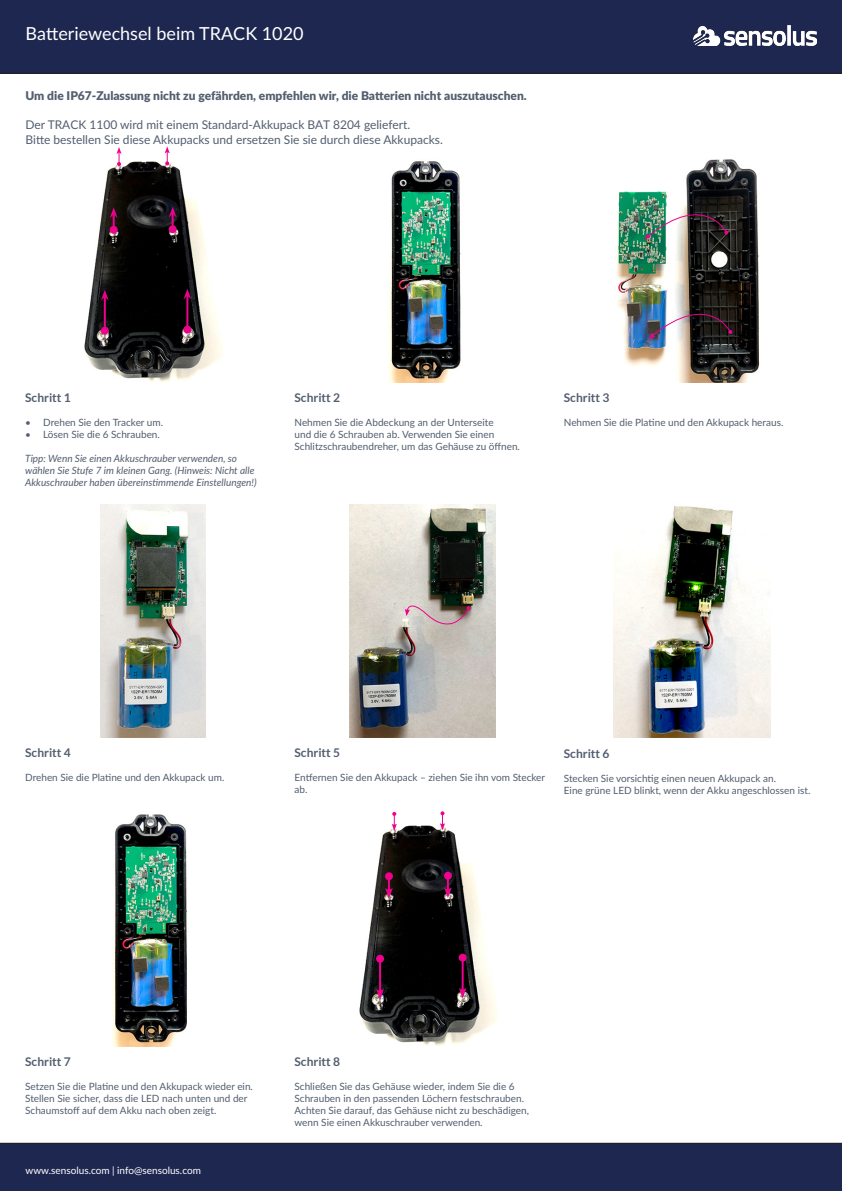
<style>
.page{position:relative;width:842px;height:1191px;background:#fff}
.page>*{position:absolute;margin:0;border:0;box-sizing:border-box;transform-origin:0 0}
.t1{font:18px "Lato";color:#fff}
.t2{font:12px "Lato";color:#535e6f}
.t3{font:900 12px "Lato";color:#535e6f}
.Paragraph_Style_1{font:700 12px "Lato";color:#535e6f}
.Paragraph_Style_1-2{font:10px/12px "Lato";color:#535e6f}
.Paragraph_Style_1-3{font:italic 10px/12px "Lato";color:#535e6f}
.t4{font:10px "Lato";color:#fff}
</style>
<div class="page">
<div style="left:0;top:1142px;width:842px;height:49px;background:#1e2750"></div>
<div style="left:0;top:0;width:842px;height:74px;background:#1e2750"></div>
<img style="left:694px;top:26px;width:122px;height:19px">
<img style="left:84px;top:161px;width:139px;height:221px">
<hr style="left:104px;top:297px;width:2px;height:34px;background:#ed028c">
<div style="left:101px;top:327px;width:8px;height:8px;background:#ed028c;border-radius:50%"></div>
<svg style="left:101px;top:290px;width:8px;height:10px"></svg>
<hr style="left:186px;top:296px;width:2px;height:33px;background:#ed028c">
<div style="left:183px;top:325px;width:8px;height:8px;background:#ed028c;border-radius:50%"></div>
<svg style="left:183px;top:289px;width:8px;height:10px"></svg>
<div style="left:169px;top:225px;width:8px;height:8px;background:#ed028c;border-radius:50%"></div>
<svg style="left:169px;top:207px;width:8px;height:22px"></svg>
<div style="left:110px;top:226px;width:8px;height:8px;background:#ed028c;border-radius:50%"></div>
<svg style="left:110px;top:207px;width:8px;height:23px"></svg>
<svg style="left:116px;top:147px;width:6px;height:19px"></svg>
<svg style="left:165px;top:146px;width:5px;height:19px"></svg>
<img style="left:389px;top:161px;width:72px;height:221px">
<img style="left:616px;top:159px;width:144px;height:223px">
<img style="left:644px;top:190px;width:85px;height:49px">
<img style="left:648px;top:290px;width:85px;height:49px">
<img style="left:101px;top:504px;width:105px;height:233px">
<img style="left:349px;top:504px;width:146px;height:233px">
<svg style="left:405px;top:596px;width:66px;height:43px;background:#ac9f9a"></svg>
<img style="left:613px;top:506px;width:157px;height:231px">
<img style="left:112px;top:814px;width:75px;height:232px">
<img style="left:359px;top:824px;width:139px;height:222px">
<hr style="left:379px;top:958px;width:2px;height:34px;background:#ed028c">
<svg style="left:376px;top:988px;width:8px;height:11px"></svg>
<div style="left:376px;top:954px;width:8px;height:8px;background:#ed028c;border-radius:50%"></div>
<hr style="left:462px;top:957px;width:2px;height:34px;background:#ed028c">
<svg style="left:459px;top:987px;width:8px;height:11px"></svg>
<div style="left:459px;top:953px;width:8px;height:8px;background:#ed028c;border-radius:50%"></div>
<svg style="left:444px;top:877px;width:8px;height:21px"></svg>
<div style="left:444px;top:871px;width:8px;height:8px;background:#ed028c;border-radius:50%"></div>
<svg style="left:385px;top:878px;width:8px;height:20px"></svg>
<div style="left:385px;top:872px;width:8px;height:8px;background:#ed028c;border-radius:50%"></div>
<svg style="left:392px;top:812px;width:5px;height:19px"></svg>
<svg style="left:440px;top:811px;width:5px;height:19px"></svg>
<p class="t1" style="left:26px;top:21px;width:279px">Batteriewechsel beim TRACK 1020</p>
<p class="t3" style="left:26px;top:87px;width:503px">Um die IP67-Zulassung nicht zu gefährden, empfehlen wir, die Batterien nicht auszutauschen.</p>
<p class="t2" style="left:26px;top:116px;width:386px">Der TRACK 1100 wird mit einem Standard-Akkupack BAT 8204 geliefert.</p>
<p class="t2" style="left:26px;top:131px;width:419px">Bitte bestellen Sie diese Akkupacks und ersetzen Sie sie durch diese Akkupacks.</p>
<p class="Paragraph_Style_1" style="left:25px;top:390px;width:47px">Schritt 1</p>
<p class="Paragraph_Style_1-2" style="left:25px;top:416px;width:139px">• Drehen Sie den Tracker um.</p>
<p class="Paragraph_Style_1-2" style="left:25px;top:428px;width:136px">• Lösen Sie die 6 Schrauben.</p>
<p class="Paragraph_Style_1-3" style="left:25px;top:452px;width:233px">Tipp: Wenn Sie einen Akkuschrauber verwenden, so wählen Sie Stufe 7 im kleinen Gang. (Hinweis: Nicht alle<br>Akkuschrauber haben übereinstimmende Einstellungen!)</p>
<p class="Paragraph_Style_1" style="left:294px;top:390px;width:47px">Schritt 2</p>
<p class="Paragraph_Style_1-2" style="left:294px;top:416px;width:227px">Nehmen Sie die Abdeckung an der Unterseite<br>und die 6 Schrauben ab. Verwenden Sie einen<br>Schlitzschraubendreher, um das Gehäuse zu öffnen.</p>
<p class="Paragraph_Style_1" style="left:564px;top:390px;width:47px">Schritt 3</p>
<p class="Paragraph_Style_1-2" style="left:564px;top:416px;width:221px">Nehmen Sie die Platine und den Akkupack heraus.</p>
<p class="Paragraph_Style_1" style="left:25px;top:746px;width:47px">Schritt 4</p>
<p class="Paragraph_Style_1-2" style="left:25px;top:771px;width:201px">Drehen Sie die Platine und den Akkupack um.</p>
<p class="Paragraph_Style_1" style="left:294px;top:746px;width:47px">Schritt 5</p>
<p class="Paragraph_Style_1-2" style="left:294px;top:771px;width:252px">Entfernen Sie den Akkupack – ziehen Sie ihn vom Stecker ab.</p>
<p class="Paragraph_Style_1" style="left:564px;top:746px;width:47px">Schritt 6</p>
<p class="Paragraph_Style_1-2" style="left:564px;top:771px;width:214px">Stecken Sie vorsichtig einen neuen Akkupack an.</p>
<p class="Paragraph_Style_1-2" style="left:564px;top:783px;width:248px">Eine grüne LED blinkt, wenn der Akku angeschlossen ist.</p>
<p class="Paragraph_Style_1" style="left:25px;top:1054px;width:47px">Schritt 7</p>
<p class="Paragraph_Style_1-2" style="left:25px;top:1079px;width:229px">Setzen Sie die Platine und den Akkupack wieder ein.</p>
<p class="Paragraph_Style_1-2" style="left:25px;top:1091px;width:224px">Stellen Sie sicher, dass die LED nach unten und der<br>Schaumstoff auf dem Akku nach oben zeigt.</p>
<p class="t4" style="left:26px;top:1162px;width:177px">www.sensolus.com | info@sensolus.com</p>
<p class="Paragraph_Style_1" style="left:294px;top:1055px;width:47px">Schritt 8</p>
<p class="Paragraph_Style_1-2" style="left:294px;top:1080px;width:236px">Schließen Sie das Gehäuse wieder, indem Sie die 6<br>Schrauben in den passenden Löchern festschrauben.<br>Achten Sie darauf, das Gehäuse nicht zu beschädigen, wenn Sie einen Akkuschrauber verwenden.</p>
</div>
